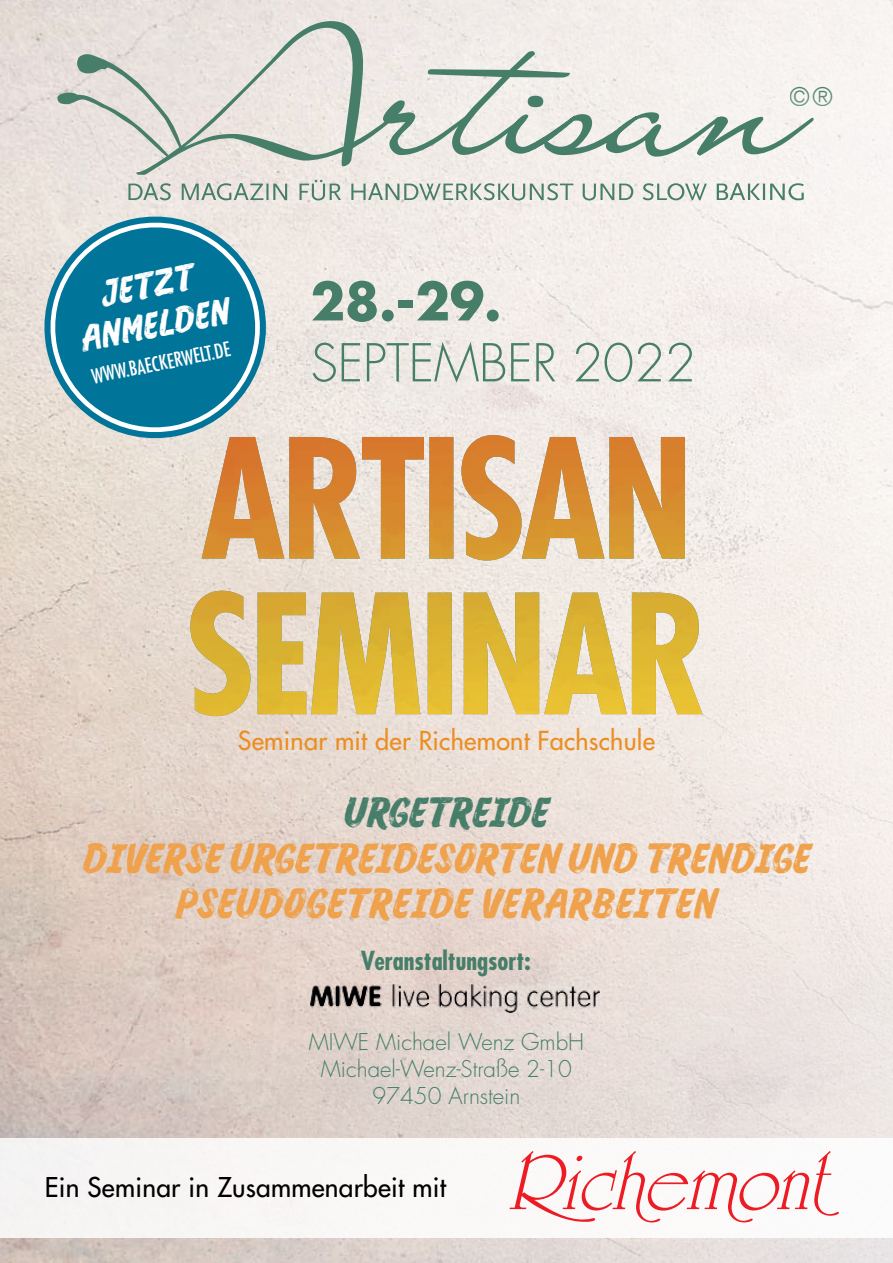
<style>
.page{position:relative;width:893px;height:1263px;background:#fff}
.page>*{position:absolute;margin:0;border:0;box-sizing:border-box;transform-origin:0 0}
.t1{font:300 50.7px "Futura";letter-spacing:-.01em;color:#477e69}
.t2{font:700 50.7px "Futura";color:#477e69}
.t3{font:37.8px/45.5px "Chale Brush";letter-spacing:-.01em;color:#efa14b;text-align:center}
.t4{font:37.8px "Chale Brush";letter-spacing:-.01em;color:#477e69}
.t5{font:33px/40.2px "Chale Brush";color:#fff;text-align:center}
.t6{font:26.55px "Futura";letter-spacing:.01em;color:#000}
.t7{font:condensed 26.1px "Eurostile";color:#477e69}
.t8{font:25.5px "Futura";letter-spacing:.01em;color:#eb8e23}
.t9{font:700 condensed 25.5px "Futura";color:#477e69}
.t10{font:300 22.5px/27px "Futura";color:#477e69;text-align:center}
.t11{font:condensed 19.8px "Futura";color:#fff}
</style>
<div class="page">
<img style="left:0;top:0;width:893px;height:1263px">
<div style="left:0;top:1138px;width:893px;height:99px;background:#f9f7f6"></div>
<img style="left:190px;top:591px;width:513px;height:125px">
<img style="left:202px;top:435px;width:483px;height:125px">
<svg style="left:804px;top:51px;width:10px;height:106px"></svg>
<svg style="left:57px;top:21px;width:747px;height:179px;background:#dbdcd7"></svg>
<svg style="left:38px;top:213px;width:234px;height:228px;background:#e1dcd6"></svg>
<svg style="left:46px;top:219px;width:218px;height:217px;background:#3d92ac"></svg>
<svg style="left:509px;top:1151px;width:330px;height:71px"></svg>
<img style="left:311px;top:985px;width:289px;height:27px">
<p class="t5" style="left:68px;top:281px;width:153px;rotate:-11deg">JETZ T<br>ANMELDEN</p>
<p class="t11" style="left:90px;top:364px;width:142px;rotate:-11deg">www.baeckerwelt.de</p>
<h1 class="t2" style="left:310px;top:266px;width:192px">28.-29.</h1>
<h1 class="t1" style="left:310px;top:330px;width:387px">September 2022</h1>
<p class="t7" style="left:790px;top:81px;width:45px">©®</p>
<p class="t8" style="left:238px;top:724px;width:419px">Seminar mit der Richemont Fachschule</p>
<p class="t4" style="left:342px;top:790px;width:207px">URGETREIDE</p>
<p class="t3" style="left:81px;top:836px;width:729px">DIVERSE URGETREIDESORTEN UND TRENDIGE<br>PSEUDOGETREIDE VERARBEITEN</p>
<p class="t9" style="left:361px;top:944px;width:171px">Veranstaltungsort:</p>
<p class="t10" style="left:309px;top:1029px;width:277px">MIWE Michael Wenz GmbH<br>Michael-Wenz-Straße 2-10<br>97450 Arnstein</p>
<p class="t6" style="left:45px;top:1170px;width:403px">Ein Seminar in Zusammenarbeit mit</p>
</div>
